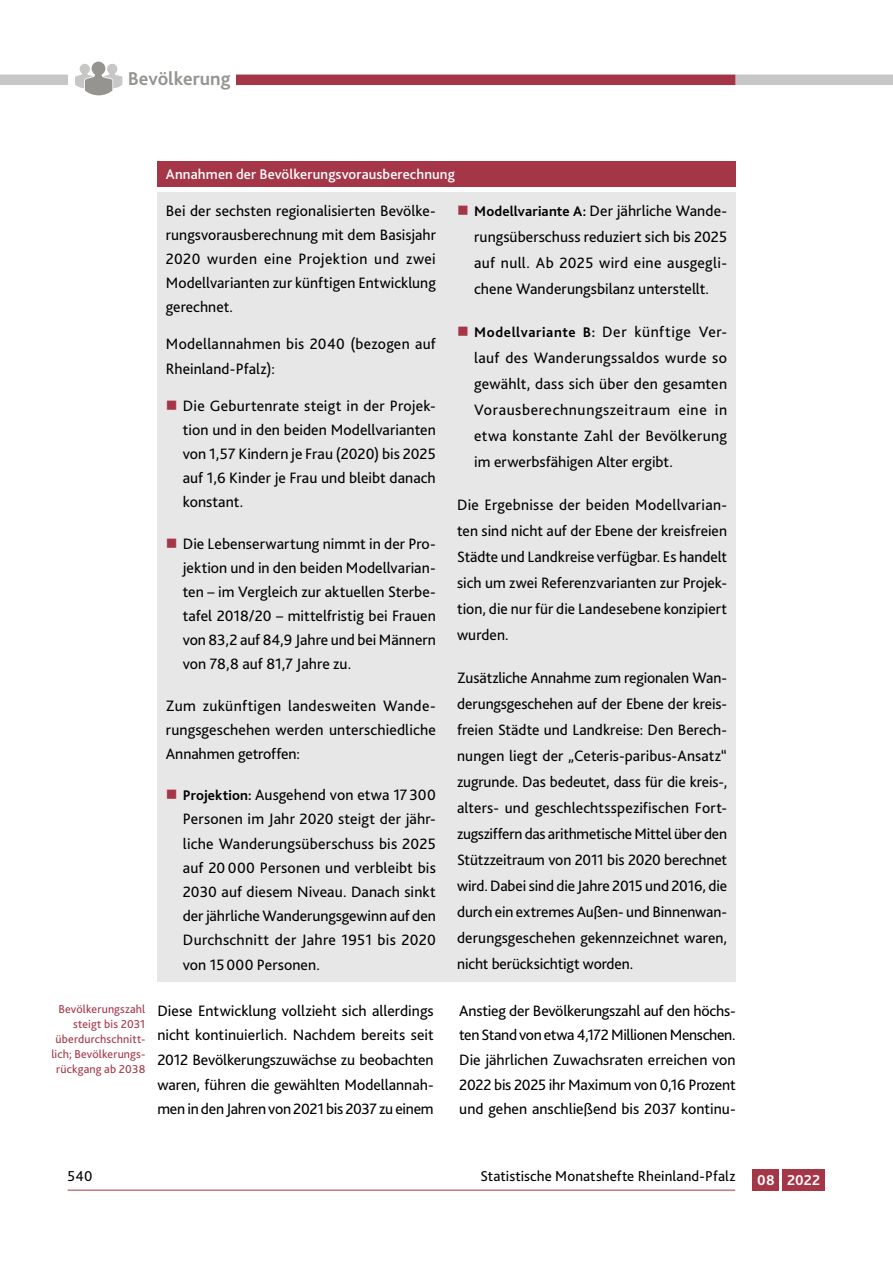
<style>
.page{position:relative;width:893px;height:1263px;background:#fff}
.page>*{position:absolute;margin:0;border:0;box-sizing:border-box;transform-origin:0 0}
.t1{font:700 19.5px "Bliss 2";color:#959490}
.t2{font:15.75px/24.2px "Bliss 2";color:#000;text-align:justify}
.t3{font:15px "Bliss 2";letter-spacing:.005em;color:#000}
.t4{font:700 15px "Bliss 2";letter-spacing:.015em;color:#fff}
.t5{font:500 14.7px "Bliss 2";letter-spacing:.01em;color:#fff}
.t6{font:700 14.7px "Bliss 2";letter-spacing:.04em;color:#000}
.t7{font:12px/15px "Bliss 2";letter-spacing:.015em;color:#a53647;text-align:right}
.s1{font-weight:700;font-size:14.7px}
.s2{font-weight:400;font-size:15.75px}
</style>
<div class="page">
<div style="left:68px;top:75px;width:668px;height:10px;background:#a53647"></div>
<hr style="left:68px;top:1190px;width:667px;height:1px;background:#a53647">
<div style="left:736px;top:75px;width:157px;height:10px;background:#c7c7c5"></div>
<div style="left:0;top:75px;width:68px;height:10px;background:#c7c7c5"></div>
<div style="left:753px;top:1169px;width:26px;height:22px;background:#a53647"></div>
<div style="left:782px;top:1169px;width:43px;height:22px;background:#a53647"></div>
<div style="left:122px;top:60px;width:114px;height:29px;background:#fff"></div>
<div style="left:68px;top:49px;width:56px;height:51px;background:#fff"></div>
<svg style="left:75px;top:62px;width:47px;height:33px"></svg>
<div style="left:157px;top:162px;width:579px;height:25px;background:#a53647"></div>
<div style="left:157px;top:193px;width:579px;height:789px;background:#e7e7e7"></div>
<p class="t1" style="left:128px;top:66px;width:104px">Bevölkerung</p>
<p class="t5" style="left:166px;top:165px;width:291px">Annahmen der Bevölkerungsvorausberechnung</p>
<p class="t2" style="left:166px;top:198px;width:272px">Bei der sechsten regionalisierten Bevölke&shy;rungsvorausberechnung mit dem Basisjahr 2020 wurden eine Projektion und zwei Modellvarianten zur künftigen Entwicklung gerechnet.</p>
<p class="t2" style="left:166px;top:332px;width:271px">Modellannahmen bis 2040 (bezogen auf<br>Rheinland-Pfalz):</p>
<p class="t2" style="left:183px;top:393px;width:255px">Die Geburtenrate steigt in der Projek&shy;tion und in den beiden Modellvarianten von 1,57 Kindern je Frau (2020) bis 2025 auf 1,6 Kinder je Frau und bleibt danach konstant.</p>
<p class="t2" style="left:183px;top:531px;width:255px">Die Lebenserwartung nimmt in der Pro&shy;jektion und in den beiden Modellvarian&shy;ten – im Vergleich zur aktuellen Sterbe&shy;tafel 2018/20 – mittelfristig bei Frauen von 83,2 auf 84,9 Jahre und bei Männern von 78,8 auf 81,7 Jahre zu.</p>
<p class="t2" style="left:166px;top:693px;width:272px">Zum zukünftigen landesweiten Wande&shy;rungsgeschehen werden unterschiedliche Annahmen getroffen:</p>
<p class="t2" style="left:183px;top:783px;width:255px"><span class="s1">Projektion:</span> Ausgehend von etwa 17300<br>Personen im Jahr 2020 steigt der jähr&shy;liche Wanderungsüberschuss bis 2025 auf 20 000 Personen und verbleibt bis 2030 auf diesem Niveau. Danach sinkt der jährliche Wanderungsgewinn auf den Durchschnitt der Jahre 1951 bis 2020 von 15000 Personen.</p>
<p class="t2" style="left:474px;top:198px;width:255px;line-height:26px"><span class="s1">Modellvariante A:</span> Der jährliche Wande&shy;rungsüberschuss reduziert sich bis 2025 auf null. Ab 2025 wird eine ausgegli&shy;chene Wanderungsbilanz unterstellt.</p>
<p class="t6" style="left:474px;top:323px;width:254px">Modellvariante B: <span class="s2">Der künftige Ver-</span></p>
<p class="t2" style="left:474px;top:345px;width:254px;line-height:26px">lauf des Wanderungssaldos wurde so gewählt, dass sich über den gesamten Vorausberechnungszeitraum eine in etwa konstante Zahl der Bevölkerung im erwerbsfähigen Alter ergibt.</p>
<p class="t2" style="left:457px;top:492px;width:272px;line-height:26px">Die Ergebnisse der beiden Modellvarian&shy;ten sind nicht auf der Ebene der kreisfreien Städte und Landkreise verfügbar. Es handelt sich um zwei Referenzvarianten zur Projek&shy;tion, die nur für die Landesebene konzipiert wurden.</p>
<p class="t2" style="left:457px;top:665px;width:272px;line-height:26px">Zusätzliche Annahme zum regionalen Wan&shy;derungsgeschehen auf der Ebene der kreis&shy;freien Städte und Landkreise: Den Berech&shy;nungen liegt der „Ceteris-paribus-Ansatz“ zugrunde. Das bedeutet, dass für die kreis-, alters- und geschlechtsspezifischen Fort&shy;zugsziffern das arithmetische Mittel über den Stützzeitraum von 2011 bis 2020 berechnet wird. Dabei sind die Jahre 2015 und 2016, die durch ein extremes Außen- und Binnenwan&shy;derungsgeschehen gekennzeichnet waren, nicht berücksichtigt worden.</p>
<p class="t7" style="left:51px;top:1002px;width:95px">Bevölkerungszahl steigt bis 2031 überdurchschnitt&shy;lich; Bevölkerungs&shy;rückgang ab 2038</p>
<p class="t2" style="left:157px;top:998px;width:278px;line-height:24.6px">Diese Entwicklung vollzieht sich allerdings nicht kontinuierlich. Nachdem bereits seit 2012 Bevölkerungszuwächse zu beobachten waren, führen die gewählten Modellannah&shy;men in den Jahren von 2021 bis 2037 zu einem</p>
<p class="t2" style="left:459px;top:998px;width:278px;line-height:24.6px">Anstieg der Bevölkerungszahl auf den höchs&shy;ten Stand von etwa 4,172Millionen Menschen.<br>Die jährlichen Zuwachsraten erreichen von 2022 bis 2025 ihr Maximum von 0,16 Prozent und gehen anschließend bis 2037 kontinu-</p>
<p class="t3" style="left:68px;top:1166px;width:26px">540</p>
<p class="t3" style="left:481px;top:1166px;width:256px">Statistische Monatshefte Rheinland-Pfalz</p>
<p class="t4" style="left:757px;top:1171px;width:65px">08 2022</p>
</div>
